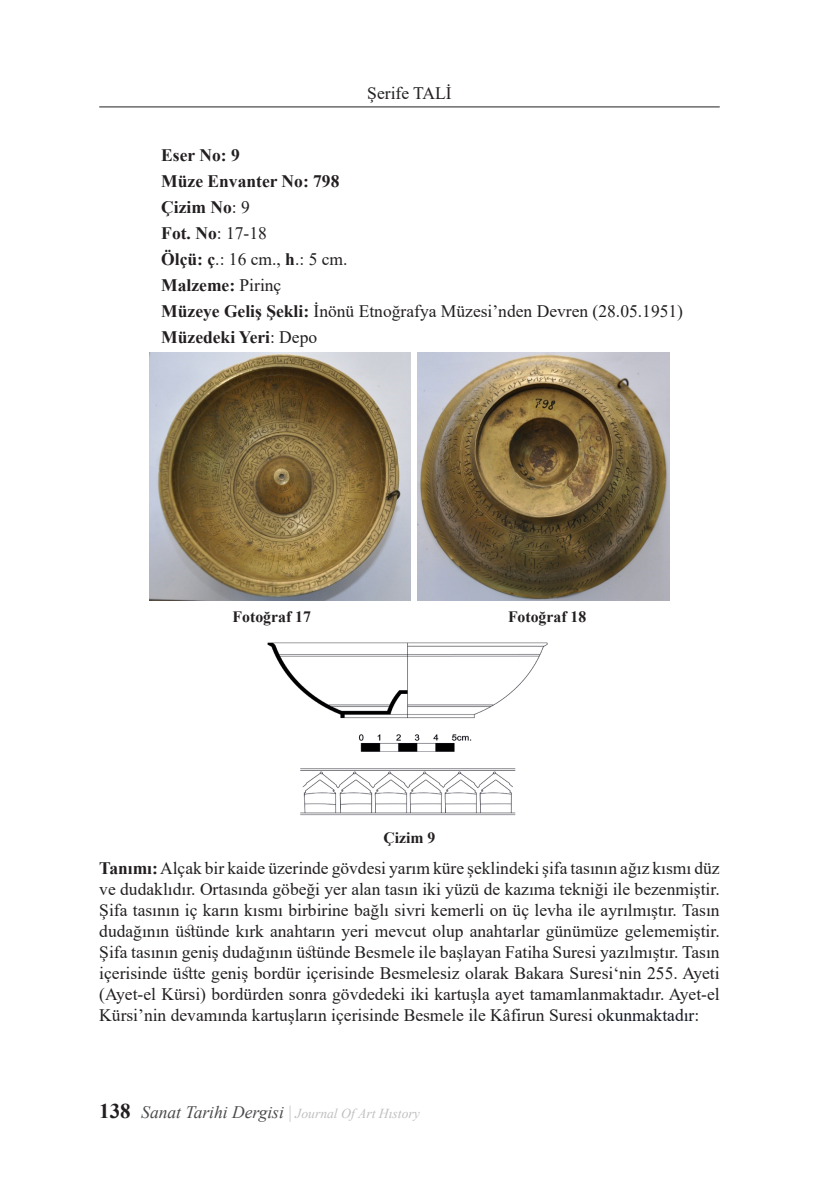
<style>
.page{position:relative;width:819px;height:1191px;background:#fff}
.page>*{position:absolute;margin:0;border:0;box-sizing:border-box;transform-origin:0 0}
.STD_-_Gövde_Metni{font:17.5px/21px "Times New Roman";color:#231f20;text-align:justify}
.STD_-_Gövde_Metni-2{font:700 17.5px "Times New Roman";color:#231f20}
.STD_-_Resim_Yazıları{font:700 15.75px "Times New Roman";color:#231f20}
.t1{font:italic 13.65px "Times New Roman";color:#c0c0c0}
.s1{font-weight:400}
.s2{font-weight:700}
.s3{color:#141823}
.s4{font-weight:700;font-style:normal;font-size:21px;color:#231f20}
.s5{font-size:17.5px;color:#494a4c}
.s6{font-style:normal;font-size:17.5px}
</style>
<div class="page">
<hr style="left:99px;top:107px;width:620px;height:1px;background:#231f20">
<img style="left:149px;top:352px;width:261px;height:249px">
<img style="left:418px;top:352px;width:251px;height:249px">
<img style="left:267px;top:642px;width:281px;height:174px">
<p class="STD_-_Gövde_Metni" style="left:367px;top:82px;width:86px">Şerife TALİ</p>
<p class="STD_-_Gövde_Metni-2" style="left:161px;top:142px;width:80px">Eser No: 9</p>
<p class="STD_-_Gövde_Metni-2" style="left:161px;top:168px;width:180px">Müze Envanter No: 798</p>
<p class="STD_-_Gövde_Metni-2" style="left:161px;top:194px;width:90px">Çizim No<span class="s1">: 9</span></p>
<p class="STD_-_Gövde_Metni-2" style="left:161px;top:220px;width:107px">Fot. No<span class="s1">: 17-18</span></p>
<p class="STD_-_Gövde_Metni" style="left:161px;top:248px;width:188px"><span class="s2">Ölçü: ç</span>.: 16 cm., <span class="s2">h</span>.: 5 cm.</p>
<p class="STD_-_Gövde_Metni-2" style="left:161px;top:272px;width:122px">Malzeme: <span class="s1">Pirinç</span></p>
<p class="STD_-_Gövde_Metni" style="left:161px;top:300px;width:523px"><span class="s2">Müzeye Geliş Şekli:</span> İnönü Etnoğrafya Müzesi’nden Devren (28.05.1951)</p>
<p class="STD_-_Gövde_Metni-2" style="left:161px;top:324px;width:157px">Müzedeki Yeri<span class="s1">: Depo</span></p>
<p class="STD_-_Resim_Yazıları" style="left:233px;top:605px;width:80px">Fotoğraf 17</p>
<p class="STD_-_Resim_Yazıları" style="left:508px;top:605px;width:80px">Fotoğraf 18</p>
<p class="STD_-_Resim_Yazıları" style="left:383px;top:826px;width:54px">Çizim 9</p>
<p class="STD_-_Gövde_Metni" style="left:99px;top:857px;width:622px"><span class="s2">Tanımı:</span> Alçak bir kaide üzerinde gövdesi yarım küre şeklindeki şifa tasının ağız kısmı düz ve dudaklıdır. Ortasında göbeği yer alan tasın iki yüzü de kazıma tekniği ile bezenmiştir.<br>Şifa tasının iç karın kısmı birbirine bağlı sivri kemerli on üç levha ile ayrılmıştır. Tasın dudağının üstünde kırk anahtarın yeri mevcut olup anahtarlar günümüze gelememiştir.<br>Şifa tasının geniş dudağının üstünde Besmele ile başlayan Fatiha Suresi yazılmıştır. Tasın içerisinde üstte geniş bordür içerisinde Besmelesiz olarak Bakara Suresi’ nin 255. Ayeti (Ayet-el Kürsi) bordürden sonra gövdedeki iki kartuşla ayet tamamlanmaktadır. Ayet-el Kürsi’nin devamında kartuşların içerisinde Besmele ile Kâfirun Suresi <span class="s3">okunmaktadır</span>:</p>
<p class="t1" style="left:99px;top:1104px;width:322px"><span class="s4">138</span> <span class="s5">Sanat Tarihi Dergisi</span> <span class="s6">|</span> Journal Of Art Hıstory</p>
</div>
